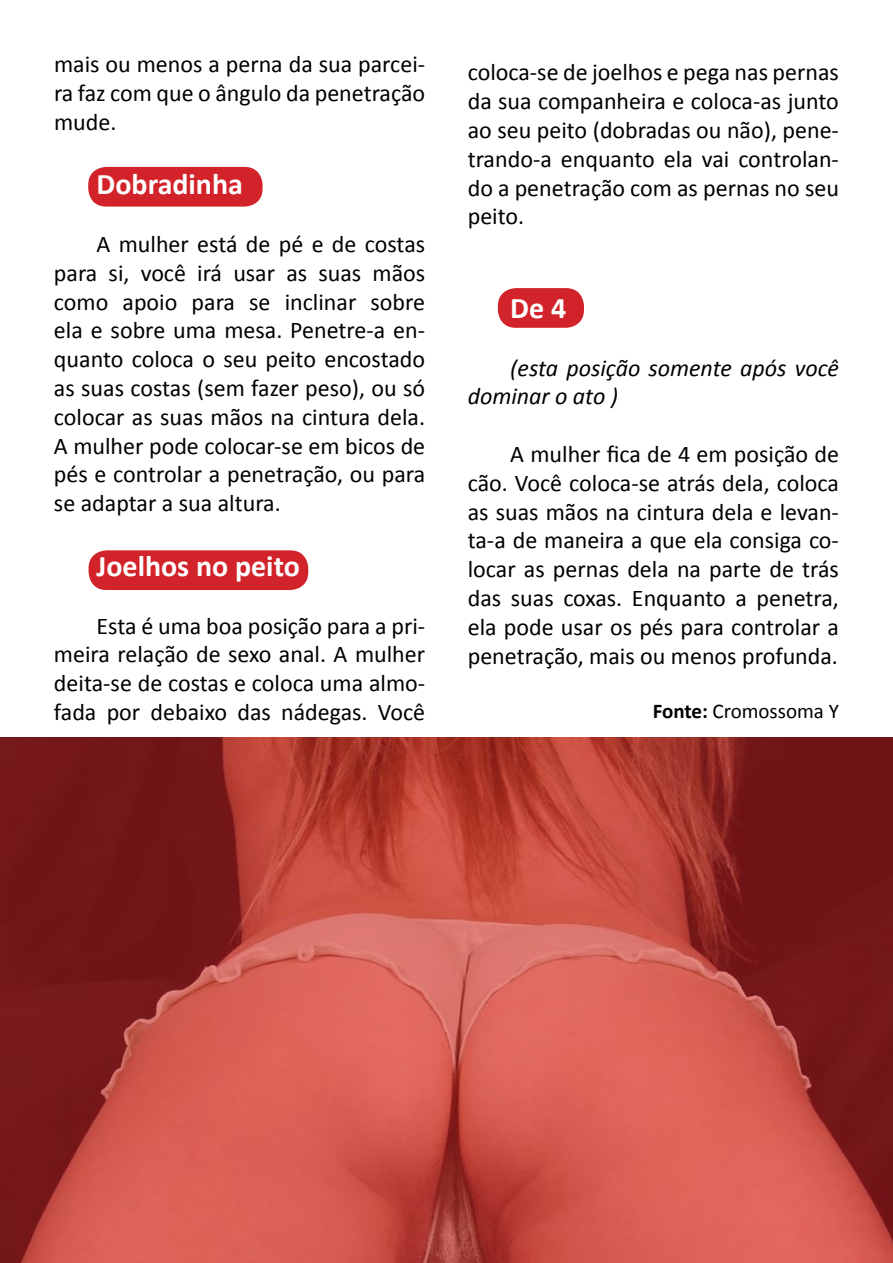
<style>
.page{position:relative;width:893px;height:1263px;background:#fff}
.page>*{position:absolute;margin:0;border:0;box-sizing:border-box;transform-origin:0 0}
.t1{font:700 30px "Calibri";color:#fff}
.t2{font:24px/28.8px "Calibri";color:#000;text-align:justify}
.t3{font:italic 24px/28.8px "Calibri";color:#000}
.t4{font:21px "Calibri";color:#000}
.s1{font-weight:700}
</style>
<div class="page">
<div style="left:88px;top:167px;width:175px;height:40px;background:#d2232a;border-radius:18px"></div>
<div style="left:89px;top:550px;width:219px;height:40px;background:#d2232a;border-radius:18px"></div>
<div style="left:498px;top:288px;width:86px;height:40px;background:#d2232a;border-radius:18px"></div>
<svg style="left:0;top:737px;width:893px;height:526px;background:#b3433c"></svg>
<p class="t2" style="left:54px;top:50px;width:373px">mais ou menos a perna da sua parcei&shy;ra faz com que o ângulo da penetração mude.</p>
<p class="t1" style="left:97px;top:165px;width:148px">Dobradinha</p>
<p class="t2" style="left:54px;top:230px;width:373px;text-indent:43px">A mulher está de pé e de costas para si, você irá usar as suas mãos como apoio para se inclinar sobre ela e sobre uma mesa. Penetre-a en&shy;quanto coloca o seu peito encostado as suas costas (sem fazer peso), ou só colocar as suas mãos na cintura dela.<br>A mulher pode colocar-se em bicos de pés e controlar a penetração, ou para se adaptar a sua altura.</p>
<p class="t1" style="left:97px;top:547px;width:205px">Joelhos no peito</p>
<p class="t2" style="left:54px;top:611px;width:373px;text-indent:43px">Esta é uma boa posição para a pri&shy;meira relação de sexo anal. A mulher deita-se de costas e coloca uma almo&shy;fada por debaixo das nádegas. Você</p>
<p class="t2" style="left:468px;top:58px;width:373px">coloca-se de joelhos e pega nas pernas da sua companheira e coloca-as junto ao seu peito (dobradas ou não), pene&shy;trando-a enquanto ela vai controlan&shy;do a penetração com as pernas no seu peito.</p>
<p class="t1" style="left:510px;top:289px;width:57px">De 4</p>
<p class="t3" style="left:468px;top:352px;width:373px;text-indent:43px">(esta posição somente após você dominar o ato )</p>
<p class="t2" style="left:468px;top:440px;width:373px;text-indent:43px">A mulher fica de 4 em posição de cão. Você coloca-se atrás dela, coloca as suas mãos na cintura dela e levan&shy;ta-a de maneira a que ela consiga co&shy;locar as pernas dela na parte de trás das suas coxas. Enquanto a penetra, ela pode usar os pés para controlar a penetração, mais ou menos profunda.</p>
<p class="t4" style="left:653px;top:697px;width:188px"><span class="s1">Fonte:</span> Cromossoma Y</p>
</div>
